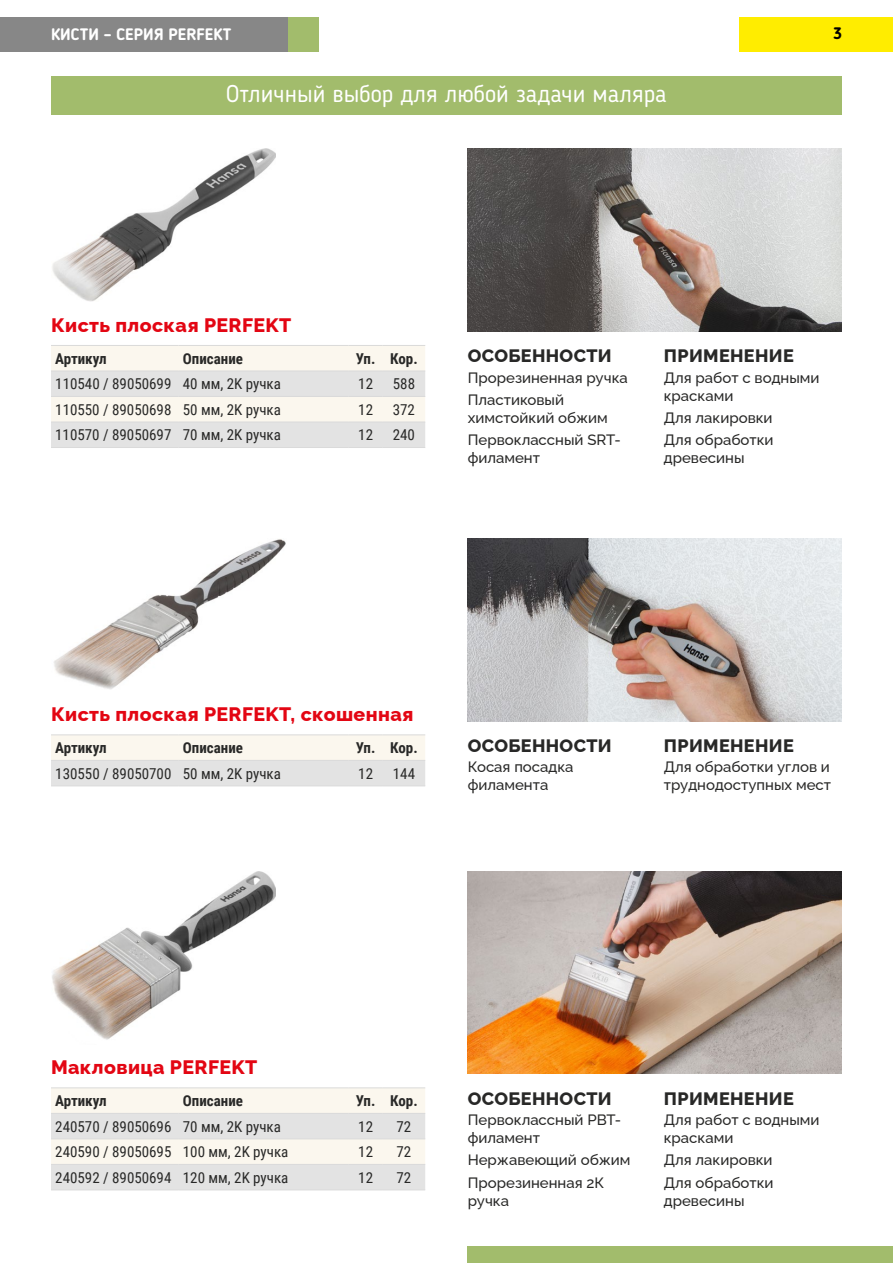
<style>
.page{position:relative;width:893px;height:1263px;background:#fff}
.page>*{position:absolute;margin:0;border:0;box-sizing:border-box;transform-origin:0 0}
.t1{font:24px "Blogger Sans";color:#fff}
.t2{font:800 19.5px "Raleway";letter-spacing:.02em;color:#e30613}
.t3{font:800 18px "Raleway";letter-spacing:.02em;color:#282827}
.t4{font:700 16.5px "Blogger Sans";color:#fff}
.t5{font:700 16.5px "Blogger Sans";color:#000}
.t6{font:500 15px/22.2px "Raleway";color:#282827}
.t7{font:15px "Roboto Condensed";color:#282827}
.t8{font:700 15px "Roboto Condensed";color:#282827}
</style>
<div class="page">
<div style="left:287px;top:17px;width:32px;height:34px;background:#a2bc6c"></div>
<div style="left:0;top:17px;width:287px;height:34px;background:#878787"></div>
<div style="left:51px;top:77px;width:791px;height:38px;background:#a2bc6c"></div>
<div style="left:468px;top:1246px;width:425px;height:17px;background:#a2bc6c"></div>
<div style="left:740px;top:17px;width:153px;height:34px;background:#ffed00"></div>
<img style="left:52px;top:149px;width:223px;height:153px">
<img style="left:468px;top:149px;width:374px;height:183px">
<img style="left:52px;top:871px;width:223px;height:169px">
<img style="left:54px;top:539px;width:232px;height:151px">
<img style="left:468px;top:538px;width:374px;height:183px">
<img style="left:468px;top:871px;width:374px;height:203px">
<svg style="left:51px;top:346px;width:374px;height:101px;background:#eeece8"></svg>
<hr style="left:51px;top:345px;width:128px;height:1px;background:#dadada">
<hr style="left:179px;top:345px;width:170px;height:1px;background:#dadada">
<hr style="left:349px;top:345px;width:34px;height:1px;background:#dadada">
<hr style="left:383px;top:345px;width:42px;height:1px;background:#dadada">
<hr style="left:51px;top:371px;width:128px;height:1px;background:#dadada">
<hr style="left:179px;top:371px;width:170px;height:1px;background:#dadada">
<hr style="left:349px;top:371px;width:34px;height:1px;background:#dadada">
<hr style="left:383px;top:371px;width:42px;height:1px;background:#dadada">
<hr style="left:51px;top:396px;width:128px;height:1px;background:#dadada">
<hr style="left:179px;top:396px;width:170px;height:1px;background:#dadada">
<hr style="left:349px;top:396px;width:34px;height:1px;background:#dadada">
<hr style="left:383px;top:396px;width:42px;height:1px;background:#dadada">
<hr style="left:51px;top:422px;width:128px;height:1px;background:#dadada">
<hr style="left:179px;top:422px;width:170px;height:1px;background:#dadada">
<hr style="left:349px;top:422px;width:34px;height:1px;background:#dadada">
<hr style="left:383px;top:422px;width:42px;height:1px;background:#dadada">
<hr style="left:51px;top:447px;width:128px;height:1px;background:#dadada">
<hr style="left:179px;top:447px;width:170px;height:1px;background:#dadada">
<hr style="left:349px;top:447px;width:34px;height:1px;background:#dadada">
<hr style="left:383px;top:447px;width:42px;height:1px;background:#dadada">
<svg style="left:51px;top:736px;width:374px;height:50px;background:#eeece8"></svg>
<hr style="left:51px;top:735px;width:128px;height:1px;background:#dadada">
<hr style="left:179px;top:735px;width:170px;height:1px;background:#dadada">
<hr style="left:349px;top:735px;width:34px;height:1px;background:#dadada">
<hr style="left:383px;top:735px;width:42px;height:1px;background:#dadada">
<hr style="left:51px;top:760px;width:128px;height:1px;background:#dadada">
<hr style="left:179px;top:760px;width:170px;height:1px;background:#dadada">
<hr style="left:349px;top:760px;width:34px;height:1px;background:#dadada">
<hr style="left:383px;top:760px;width:42px;height:1px;background:#dadada">
<hr style="left:51px;top:786px;width:128px;height:1px;background:#dadada">
<hr style="left:179px;top:786px;width:170px;height:1px;background:#dadada">
<hr style="left:349px;top:786px;width:34px;height:1px;background:#dadada">
<hr style="left:383px;top:786px;width:42px;height:1px;background:#dadada">
<svg style="left:51px;top:1088px;width:374px;height:102px;background:#eeece8"></svg>
<hr style="left:51px;top:1087px;width:128px;height:1px;background:#dadada">
<hr style="left:179px;top:1087px;width:170px;height:1px;background:#dadada">
<hr style="left:349px;top:1087px;width:34px;height:1px;background:#dadada">
<hr style="left:383px;top:1087px;width:42px;height:1px;background:#dadada">
<hr style="left:51px;top:1113px;width:128px;height:1px;background:#dadada">
<hr style="left:179px;top:1113px;width:170px;height:1px;background:#dadada">
<hr style="left:349px;top:1113px;width:34px;height:1px;background:#dadada">
<hr style="left:383px;top:1113px;width:42px;height:1px;background:#dadada">
<hr style="left:51px;top:1139px;width:128px;height:1px;background:#dadada">
<hr style="left:179px;top:1139px;width:170px;height:1px;background:#dadada">
<hr style="left:349px;top:1139px;width:34px;height:1px;background:#dadada">
<hr style="left:383px;top:1139px;width:42px;height:1px;background:#dadada">
<hr style="left:51px;top:1164px;width:128px;height:1px;background:#dadada">
<hr style="left:179px;top:1164px;width:170px;height:1px;background:#dadada">
<hr style="left:349px;top:1164px;width:34px;height:1px;background:#dadada">
<hr style="left:383px;top:1164px;width:42px;height:1px;background:#dadada">
<hr style="left:51px;top:1190px;width:128px;height:1px;background:#dadada">
<hr style="left:179px;top:1190px;width:170px;height:1px;background:#dadada">
<hr style="left:349px;top:1190px;width:34px;height:1px;background:#dadada">
<hr style="left:383px;top:1190px;width:42px;height:1px;background:#dadada">
<p class="t4" style="left:51px;top:25px;width:182px">КИСТИ – СЕРИЯ PERFEKT</p>
<h1 class="t1" style="left:226px;top:79px;width:442px">Отличный выбор для любой задачи маляра</h1>
<p class="t5" style="left:833px;top:23px;width:10px">3</p>
<h2 class="t2" style="left:51px;top:310px;width:242px">Кисть плоская PERFEKT</h2>
<p class="t8" style="left:55px;top:348px;width:53px">Артикул</p>
<p class="t8" style="left:183px;top:348px;width:62px">Описание</p>
<p class="t8" style="left:356px;top:348px;width:63px">Уп. Кор.</p>
<p class="t7" style="left:55px;top:373px;width:227px">110540 / 89050699 40 мм, 2K ручка</p>
<p class="t7" style="left:358px;top:373px;width:16px">12</p>
<p class="t7" style="left:393px;top:373px;width:24px">588</p>
<p class="t7" style="left:55px;top:399px;width:227px">110550 / 89050698 50 мм, 2K ручка</p>
<p class="t7" style="left:358px;top:399px;width:16px">12</p>
<p class="t7" style="left:393px;top:399px;width:24px">372</p>
<p class="t7" style="left:55px;top:425px;width:227px">110570 / 89050697 70 мм, 2K ручка</p>
<p class="t7" style="left:358px;top:425px;width:16px">12</p>
<p class="t7" style="left:393px;top:425px;width:24px">240</p>
<p class="t3" style="left:468px;top:342px;width:146px">ОСОБЕННОСТИ</p>
<p class="t3" style="left:664px;top:342px;width:132px">ПРИМЕНЕНИЕ</p>
<p class="t6" style="left:468px;top:365px;width:162px">Прорезиненная ручка<br>Пластиковый</p>
<p class="t6" style="left:468px;top:405px;width:155px">химстойкий обжим<br>Первоклассный SRT-</p>
<p class="t6" style="left:468px;top:445px;width:74px">филамент</p>
<p class="t6" style="left:664px;top:367px;width:157px;line-height:18px">Для работ с водными красками</p>
<p class="t6" style="left:664px;top:405px;width:111px">Для лакировки<br>Для обработки</p>
<p class="t6" style="left:664px;top:445px;width:82px">древесины</p>
<h2 class="t2" style="left:51px;top:699px;width:364px">Кисть плоская PERFEKT, скошенная</h2>
<p class="t8" style="left:55px;top:737px;width:53px">Артикул</p>
<p class="t8" style="left:183px;top:737px;width:62px">Описание</p>
<p class="t8" style="left:356px;top:737px;width:63px">Уп. Кор.</p>
<p class="t7" style="left:55px;top:763px;width:227px">130550 / 89050700 50 мм, 2K ручка</p>
<p class="t7" style="left:358px;top:763px;width:16px">12</p>
<p class="t7" style="left:393px;top:763px;width:24px">144</p>
<p class="t3" style="left:468px;top:731px;width:146px">ОСОБЕННОСТИ</p>
<p class="t3" style="left:664px;top:731px;width:132px">ПРИМЕНЕНИЕ</p>
<p class="t6" style="left:468px;top:756px;width:107px;line-height:18px">Косая посадка филамента</p>
<p class="t6" style="left:664px;top:756px;width:169px;line-height:18px">Для обработки углов и труднодоступных мест</p>
<h2 class="t2" style="left:51px;top:1052px;width:208px">Макловица PERFEKT</h2>
<p class="t8" style="left:55px;top:1090px;width:53px">Артикул</p>
<p class="t8" style="left:183px;top:1090px;width:62px">Описание</p>
<p class="t8" style="left:356px;top:1090px;width:63px">Уп. Кор.</p>
<p class="t7" style="left:55px;top:1116px;width:227px">240570 / 89050696 70 мм, 2K ручка</p>
<p class="t7" style="left:358px;top:1116px;width:16px">12</p>
<p class="t7" style="left:397px;top:1116px;width:16px">72</p>
<p class="t7" style="left:55px;top:1141px;width:235px">240590 / 89050695 100 мм, 2K ручка</p>
<p class="t7" style="left:358px;top:1141px;width:16px">12</p>
<p class="t7" style="left:397px;top:1141px;width:16px">72</p>
<p class="t7" style="left:55px;top:1167px;width:235px">240592 / 89050694 120 мм, 2K ручка</p>
<p class="t7" style="left:358px;top:1167px;width:16px">12</p>
<p class="t7" style="left:397px;top:1167px;width:16px">72</p>
<p class="t3" style="left:468px;top:1084px;width:146px">ОСОБЕННОСТИ</p>
<p class="t3" style="left:664px;top:1084px;width:132px">ПРИМЕНЕНИЕ</p>
<p class="t6" style="left:468px;top:1109px;width:155px;line-height:18px">Первоклассный PBT&shy;филамент</p>
<p class="t6" style="left:468px;top:1147px;width:164px">Нержавеющий обжим<br>Прорезиненная 2К</p>
<p class="t6" style="left:468px;top:1187px;width:43px">ручка</p>
<p class="t6" style="left:664px;top:1109px;width:157px;line-height:18px">Для работ с водными красками</p>
<p class="t6" style="left:664px;top:1147px;width:111px">Для лакировки<br>Для обработки</p>
<p class="t6" style="left:664px;top:1187px;width:82px">древесины</p>
</div>
